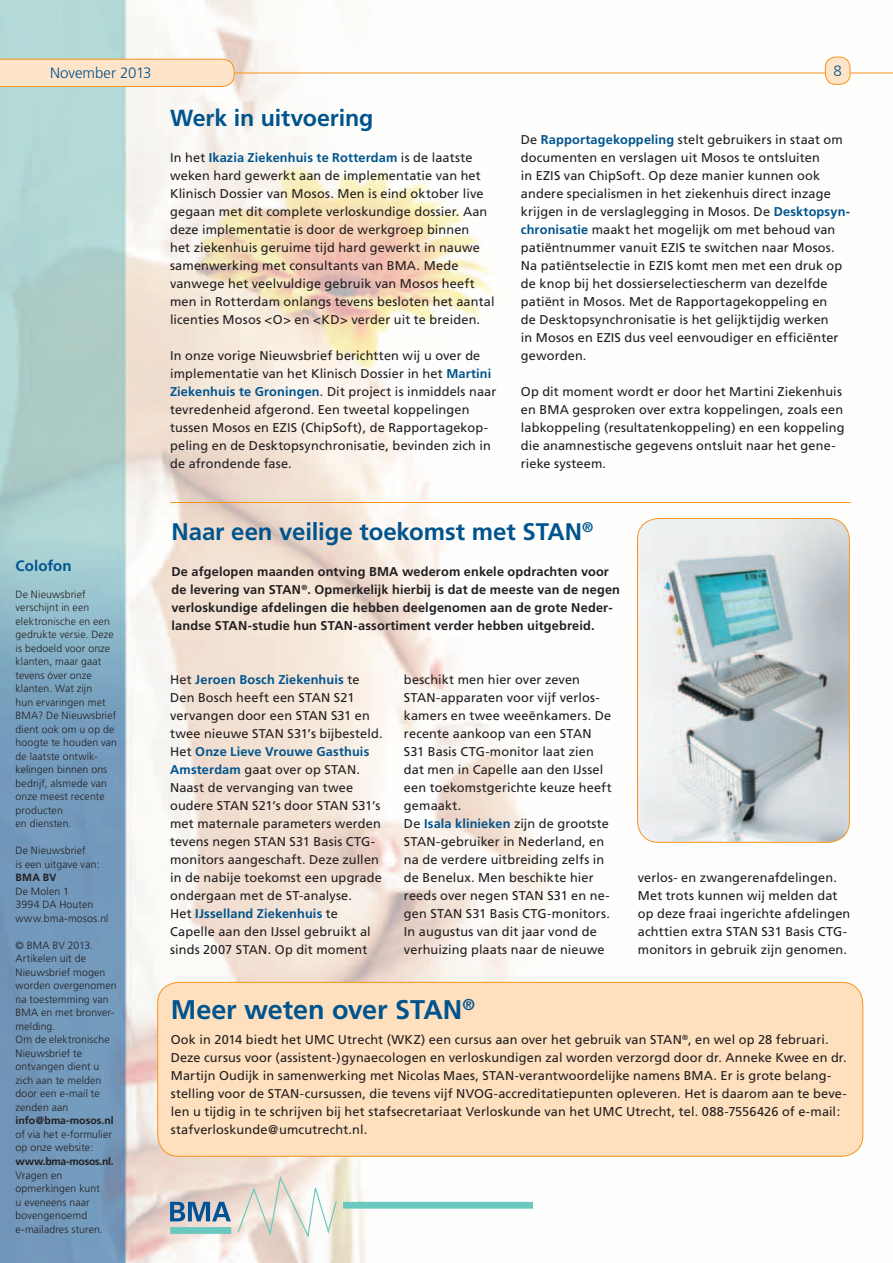
<style>
.page{position:relative;width:893px;height:1263px;background:#fff}
.page>*{position:absolute;margin:0;border:0;box-sizing:border-box;transform-origin:0 0}
.t1{font:700 27px "Frutiger";letter-spacing:-.005em;color:#00548e}
.t2{font:700 24px "Frutiger";letter-spacing:-.005em;color:#00548e}
.t3{font:700 23.25px "Frutiger";letter-spacing:-.01em;color:#00548e}
.t4{font:300 15px "Frutiger";letter-spacing:-.005em;color:#00548e}
.t5{font:700 15px "Frutiger";letter-spacing:.005em;color:#00548e}
.t6{font:12.75px/18px "Frutiger";letter-spacing:.01em;color:#231f20}
.t7{font:700 12.75px/18px "Frutiger";letter-spacing:.01em;color:#231f20}
.t8{font:300 10.5px/13.5px "Frutiger";letter-spacing:.01em;color:#231f20}
.t9{font:700 10.5px "Frutiger";letter-spacing:-.005em;color:#231f20}
.t10{font:700 10.5px "Frutiger";letter-spacing:-.03em;color:#231f20}
.s1{font-weight:700;color:#00548e}
</style>
<div class="page">
<img style="left:0;top:0;width:893px;height:1263px">
<svg style="left:237px;top:1174px;width:101px;height:66px"></svg>
<div style="left:170px;top:1227px;width:61px;height:7px;background:#6bc8be"></div>
<div style="left:343px;top:1202px;width:189px;height:6px;background:#6bc8be"></div>
<svg style="left:170px;top:1202px;width:61px;height:19px"></svg>
<hr style="left:170px;top:73px;width:723px;height:1px;background:#f7931d">
<div style="left:825px;top:57px;width:25px;height:27px;background:#fee5ca;border-radius:10px"></div>
<div style="left:825px;top:57px;width:25px;height:28px;border:1px solid #f7931d;border-radius:10px"></div>
<svg style="left:0;top:59px;width:235px;height:28px"></svg>
<div style="left:158px;top:982px;width:705px;height:174px;background:#fee0bf;border-radius:21px"></div>
<div style="left:157px;top:982px;width:706px;height:175px;border:1px solid #f7931d;border-radius:21px"></div>
<img style="left:637px;top:518px;width:212px;height:324px">
<div style="left:637px;top:518px;width:213px;height:325px;border:1px solid #f7931d;border-radius:21px"></div>
<hr style="left:170px;top:502px;width:680px;height:1px;background:#f7931d">
<p class="t4" style="left:50px;top:64px;width:103px">November 2013</p>
<p class="t4" style="left:833px;top:62px;width:10px">8</p>
<h3 class="t3" style="left:170px;top:104px;width:205px">Werk in uitvoering</h3>
<p class="t6" style="left:170px;top:149px;width:326px">In het <span class="s1">Ikazia Ziekenhuis te Rotterdam</span> is de laatste weken hard gewerkt aan de implementatie van het Klinisch Dossier van Mosos. Men is eind oktober live gegaan met dit complete verloskundige dossier. Aan deze implementatie is door de werkgroep binnen<br>het ziekenhuis geruime tijd hard gewerkt in nauwe samenwerking met consultants van BMA. Mede vanwege het veelvuldige gebruik van Mosos heeft men in Rotterdam onlangs tevens besloten het aantal licenties Mosos &lt;O&gt; en &lt;KD&gt; verder uit te breiden.</p>
<p class="t6" style="left:170px;top:347px;width:328px">In onze vorige Nieuwsbrief berichtten wij u over de implementatie van het Klinisch Dossier in het <span class="s1">Martini Ziekenhuis te Groningen</span>. Dit project is inmiddels naar tevredenheid afgerond. Een tweetal koppelingen tussen Mosos en EZIS (ChipSoft), de Rapportagekop&shy;peling en de Desktopsynchronisatie, bevinden zich in de afrondende fase.</p>
<p class="t6" style="left:521px;top:131px;width:331px">De <span class="s1">Rapportagekoppeling</span> stelt gebruikers in staat om documenten en verslagen uit Mosos te ontsluiten<br>in EZIS van ChipSoft. Op deze manier kunnen ook andere specialismen in het ziekenhuis direct inzage krijgen in de verslaglegging in Mosos. De <span class="s1">Desktopsyn&shy;chronisatie</span> maakt het mogelijk om met behoud van patiëntnummer vanuit EZIS te switchen naar Mosos.<br>Na patiëntselectie in EZIS komt men met een druk op de knop bij het dossierselectiescherm van dezelfde patiënt in Mosos. Met de Rapportagekoppeling en<br>de Desktopsynchronisatie is het gelijktijdig werken<br>in Mosos en EZIS dus veel eenvoudiger en efficiënter geworden.</p>
<p class="t6" style="left:521px;top:383px;width:325px">Op dit moment wordt er door het Martini Ziekenhuis en BMA gesproken over extra koppelingen, zoals een labkoppeling (resultatenkoppeling) en een koppeling die anamnestische gegevens ontsluit naar het gene&shy;rieke systeem.</p>
<p class="t5" style="left:16px;top:557px;width:58px">Colofon</p>
<p class="t8" style="left:16px;top:588px;width:103px">De Nieuwsbrief verschijnt in een elektronische en een gedrukte versie. Deze is bedoeld voor onze klanten, maar gaat tevens óver onze klanten. Wat zijn<br>hun ervaringen met<br>BMA? De Nieuwsbrief dient ook om u op de hoogte te houden van de laatste ontwik&shy;kelingen binnen ons bedrijf, alsmede van onze meest recente producten<br>en diensten.</p>
<p class="t8" style="left:16px;top:844px;width:86px">De Nieuwsbrief<br>is een uitgave van:</p>
<p class="t9" style="left:16px;top:871px;width:42px">BMA BV</p>
<p class="t8" style="left:16px;top:885px;width:95px">De Molen 1<br>3994 DA Houten www.bma-mosos.nl</p>
<p class="t8" style="left:16px;top:939px;width:103px">© BMA BV 2013.<br>Artikelen uit de<br>Nieuwsbrief mogen worden overgenomen na toestemming van<br>BMA en met bronver&shy;melding.<br>Om de elektronische<br>Nieuwsbrief te ontvangen dient u zich aan te melden door een e-mail te zenden aan</p>
<p class="t9" style="left:16px;top:1115px;width:100px">info@bma-mosos.nl</p>
<p class="t8" style="left:16px;top:1128px;width:98px">of via het e-formulier op onze website:</p>
<p class="t10" style="left:16px;top:1155px;width:100px">www.bma-mosos.nl.</p>
<p class="t8" style="left:16px;top:1168px;width:89px">Vragen en opmerkingen kunt u eveneens naar bovengenoemd e-mailadres sturen.</p>
<h2 class="t2" style="left:171px;top:518px;width:423px">Naar een veilige toekomst met STAN<sup>®</sup></h2>
<p class="t7" style="left:171px;top:563px;width:450px">De afgelopen maanden ontving BMA wederom enkele opdrachten voor de levering van STAN<sup>®</sup>. Opmerkelijk hierbij is dat de meeste van de negen verloskundige afdelingen die hebben deelgenomen aan de grote Neder&shy;landse STAN-studie hun STAN-assortiment verder hebben uitgebreid.</p>
<p class="t6" style="left:170px;top:671px;width:214px">Het <span class="s1">Jeroen Bosch Ziekenhuis</span> te<br>Den Bosch heeft een STAN S21 vervangen door een STAN S31 en twee nieuwe STAN S31’s bijbesteld.<br>Het <span class="s1">Onze Lieve Vrouwe Gasthuis<br>Amsterdam</span> gaat over op STAN.<br>Naast de vervanging van twee oudere STAN S21’s door STAN S31’s met maternale parameters werden tevens negen STAN S31 Basis CTG&shy;monitors aangeschaft. Deze zullen in de nabije toekomst een upgrade ondergaan met de ST-analyse.<br>Het <span class="s1">IJsselland Ziekenhuis</span> te<br>Capelle aan den IJssel gebruikt al sinds 2007 STAN. Op dit moment</p>
<p class="t6" style="left:404px;top:671px;width:209px">beschikt men hier over zeven<br>STAN-apparaten voor vijf verlos&shy;kamers en twee weeënkamers. De recente aankoop van een STAN<br>S31 Basis CTG-monitor laat zien dat men in Capelle aan den IJssel een toekomstgerichte keuze heeft gemaakt.<br>De <span class="s1">Isala klinieken</span> zijn de grootste<br>STAN-gebruiker in Nederland, en na de verdere uitbreiding zelfs in de Benelux. Men beschikte hier reeds over negen STAN S31 en ne&shy;gen STAN S31 Basis CTG-monitors.<br>In augustus van dit jaar vond de verhuizing plaats naar de nieuwe</p>
<p class="t6" style="left:638px;top:869px;width:214px">verlos- en zwangerenafdelingen.<br>Met trots kunnen wij melden dat op deze fraai ingerichte afdelingen achttien extra STAN S31 Basis CTG&shy;monitors in gebruik zijn genomen.</p>
<h1 class="t1" style="left:171px;top:994px;width:306px">Meer weten over STAN<sup>®</sup></h1>
<p class="t6" style="left:171px;top:1031px;width:677px">Ook in 2014 biedt het UMC Utrecht (WKZ) een cursus aan over het gebruik van STAN<sup>®</sup>, en wel op 28 februari.<br>Deze cursus voor (assistent-)gynaecologen en verloskundigen zal worden verzorgd door dr. Anneke Kwee en dr.<br>Martijn Oudijk in samenwerking met Nicolas Maes, STAN-verantwoordelijke namens BMA. Er is grote belang&shy;stelling voor de STAN-cursussen, die tevens vijf NVOG-accreditatiepunten opleveren. Het is daarom aan te beve&shy;len u tijdig in te schrijven bij het stafsecretariaat Verloskunde van het UMC Utrecht, tel. 088-7556426 of e-mail: stafverloskunde@umcutrecht.nl.</p>
</div>
